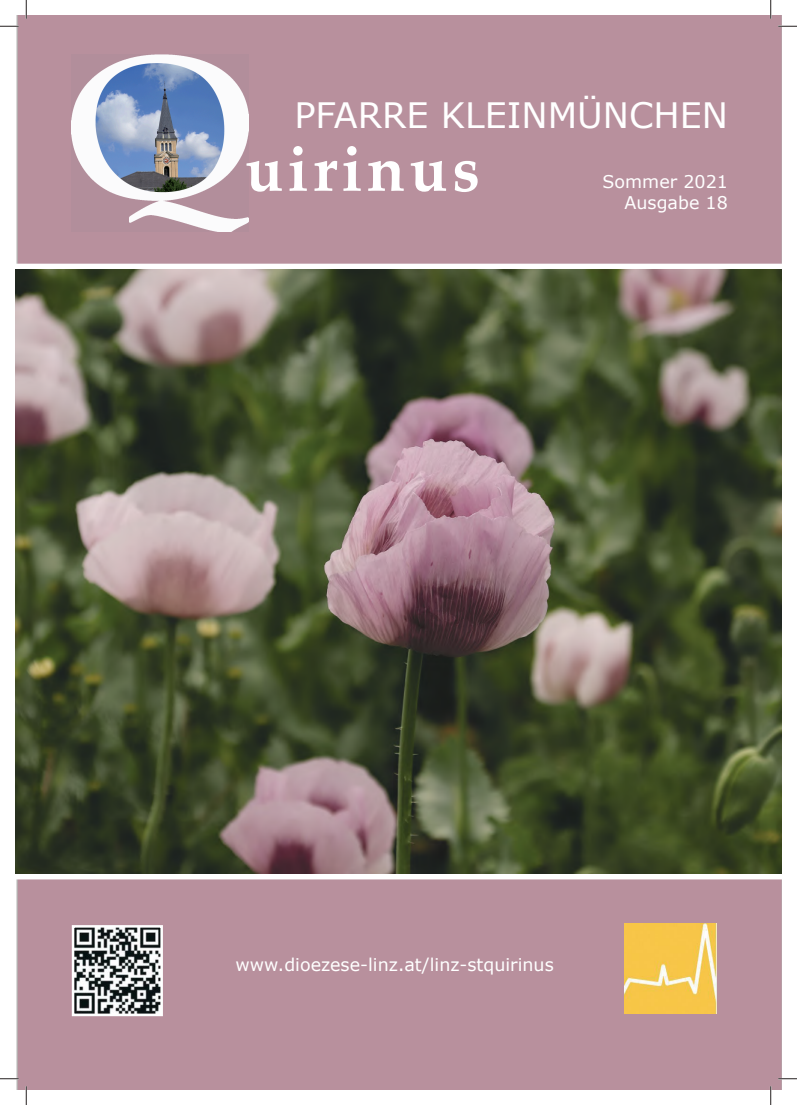
<style>
.page{position:relative;width:797px;height:1105px;background:#fff}
.page>*{position:absolute;margin:0;border:0;box-sizing:border-box;transform-origin:0 0}
.t1{font:700 62.5px "Palatino Linotype";letter-spacing:.07em;color:#fff}
.t2{font:35px "Verdana";color:#fff}
.t3{font:17.5px/21px "Verdana";color:#fff;text-align:right}
</style>
<div class="page">
<div style="left:16px;top:16px;width:765px;height:1073px;background:#b8909d"></div>
<img style="left:71px;top:55px;width:177px;height:177px">
<img style="left:75px;top:928px;width:85px;height:85px">
<div style="left:72px;top:925px;width:91px;height:91px;border:2px solid #fff"></div>
<img style="left:624px;top:923px;width:92px;height:91px">
<div style="left:16px;top:264px;width:765px;height:6px;background:#fff"></div>
<div style="left:16px;top:873px;width:765px;height:6px;background:#fff"></div>
<img style="left:16px;top:270px;width:765px;height:603px">
<svg style="left:0;top:25px;width:19px;height:2px"></svg>
<svg style="left:778px;top:25px;width:19px;height:2px"></svg>
<svg style="left:0;top:1078px;width:19px;height:1px"></svg>
<svg style="left:778px;top:1078px;width:19px;height:1px"></svg>
<svg style="left:25px;top:0;width:2px;height:19px"></svg>
<svg style="left:25px;top:1086px;width:2px;height:19px"></svg>
<svg style="left:770px;top:0;width:1px;height:19px"></svg>
<svg style="left:770px;top:1086px;width:1px;height:19px"></svg>
<h2 class="t2" style="left:295px;top:91px;width:435px">PFARRE KLEINMÜNCHEN</h2>
<h1 class="t1" style="left:245px;top:125px;width:236px">uirinus</h1>
<p class="t3" style="left:602px;top:171px;width:127px">Sommer 2021<br>Ausgabe 18</p>
<p class="t3" style="left:235px;top:954px;width:320px">www.dioezese-linz.at/linz-stquirinus</p>
</div>
